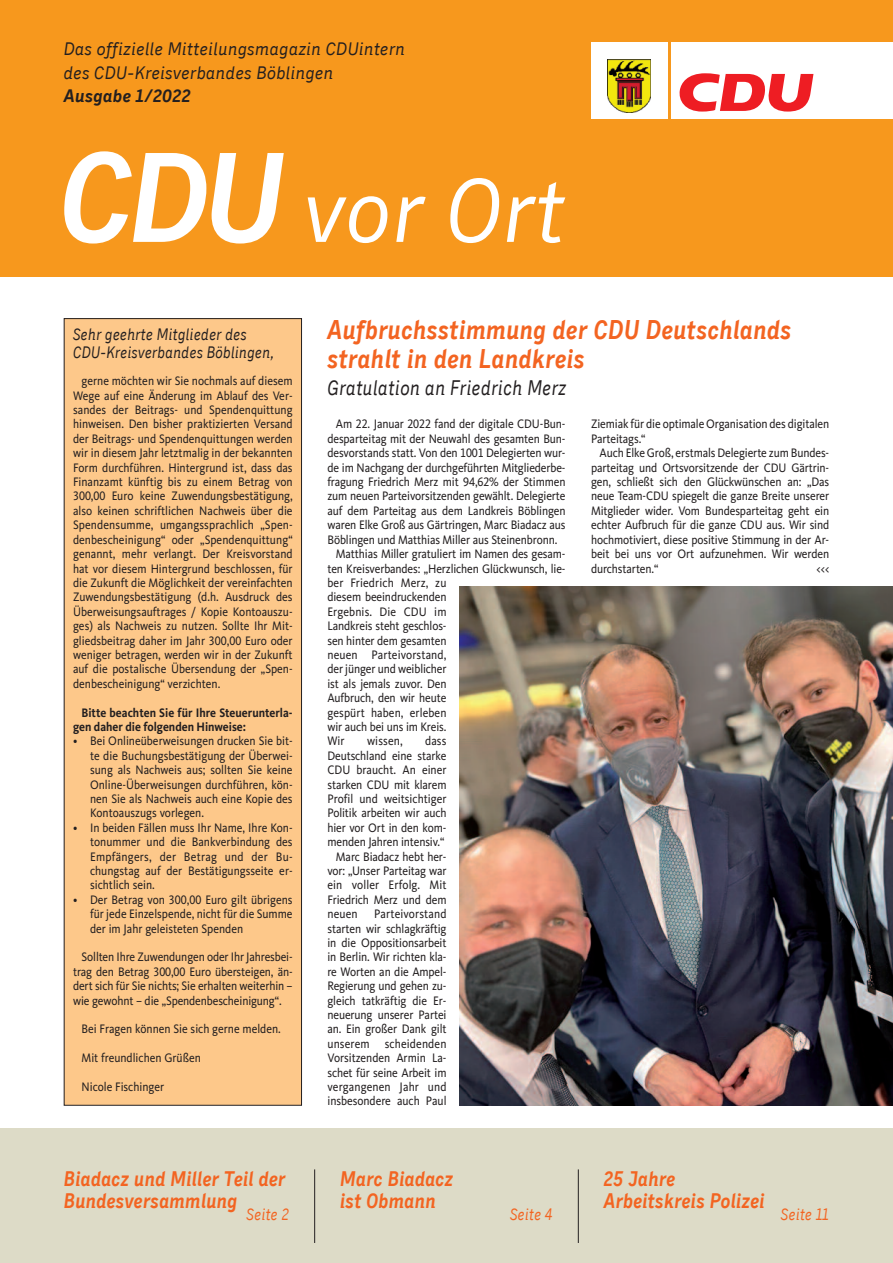
<style>
.page{position:relative;width:893px;height:1263px;background:#fff}
.page>*{position:absolute;margin:0;border:0;box-sizing:border-box;transform-origin:0 0}
.t1{font:italic 90px "CDU Skopex";color:#fff}
.t2{font:italic 700 27px/28.5px "CDU Skopex";color:#f36421;scale:.9 1}
.t3{font:italic 700 21px/22.5px "CDU Skopex";color:#f36421;scale:.9 1}
.t4{font:italic 21px "CDU Skopex";color:#231f20;scale:.9 1}
.t5{font:italic 18px/23.2px "CDU Skopex";color:#231f20}
.t6{font:italic 700 18px "CDU Skopex";color:#231f20}
.t7{font:italic 16.5px/18px "CDU Skopex";color:#231f20;scale:.9 1}
.t8{font:italic 16.5px "CDU Skopex";color:#f36421;scale:.9 1}
.t9{font:12.75px/14.4px "CDU Kievit Tab";letter-spacing:-.01em;color:#231f20;text-align:justify;scale:.9 1}
.t10{font:12.75px "CDU Kievit Tab";letter-spacing:.01em;color:#231f20;scale:.9 1}
.t11{font:700 12.75px/14.4px "CDU Kievit Tab";color:#231f20;scale:.9 1}
.s1{font-weight:700;font-size:127.5px}
</style>
<div class="page">
<div style="left:0;top:1128px;width:893px;height:135px;background:#dddbc7"></div>
<div style="left:0;top:0;width:893px;height:276px;background:#f7981d"></div>
<hr style="left:314px;top:1169px;width:1px;height:74px;background:#231f20">
<hr style="left:578px;top:1169px;width:1px;height:74px;background:#231f20">
<div style="left:672px;top:43px;width:221px;height:76px;background:#fff"></div>
<div style="left:591px;top:43px;width:77px;height:76px;background:#fff"></div>
<svg style="left:679px;top:73px;width:134px;height:39px"></svg>
<img style="left:608px;top:60px;width:43px;height:53px">
<div style="left:64px;top:319px;width:238px;height:786px;background:#fdc88a"></div>
<div style="left:64px;top:318px;width:238px;height:788px;border:1px solid #231f20"></div>
<img style="left:459px;top:587px;width:434px;height:519px">
<h3 class="t5" style="left:64px;top:37px;width:343px">Das offizielle Mitteilungsmagazin CDUintern des CDU-Kreisverbandes Böblingen</h3>
<h3 class="t6" style="left:64px;top:85px;width:129px">Ausgabe 1/2022</h3>
<h1 class="t1" style="left:60px;top:156px;width:509px"><span class="s1">CDU</span> vor Ort</h1>
<p class="t7" style="left:73px;top:325px;width:225px">Sehr geehrte Mitglieder des<br>CDU-Kreisverbandes Böblingen,</p>
<p class="t9" style="left:73px;top:375px;width:246px;text-indent:9px">gerne möchten wir Sie nochmals auf diesem Wege auf eine Änderung im Ablauf des Ver&shy;sandes der Beitrags- und Spendenquittung hinweisen. Den bisher praktizierten Versand der Beitrags- und Spendenquittungen werden wir in diesem Jahr letztmalig in der bekannten Form durchführen. Hintergrund ist, dass das Finanzamt künftig bis zu einem Betrag von 300,00 Euro keine Zuwendungsbestätigung, also keinen schriftlichen Nachweis über die Spendensumme, umgangssprachlich „Spen&shy;denbescheinigung“ oder „Spendenquittung“ genannt, mehr verlangt. Der Kreisvorstand hat vor diesem Hintergrund beschlossen, für die Zukunft die Möglichkeit der vereinfachten Zuwendungsbestätigung (d.h. Ausdruck des Überweisungsauftrages / Kopie Kontoauszu&shy;ges) als Nachweis zu nutzen. Sollte Ihr Mit&shy;gliedsbeitrag daher im Jahr 300,00 Euro oder weniger betragen, werden wir in der Zukunft auf die postalische Übersendung der „Spen&shy;denbescheinigung“ verzichten.</p>
<p class="t11" style="left:73px;top:706px;width:246px;text-indent:9px">Bitte beachten Sie für Ihre Steuerunterla&shy;gen daher die folgenden Hinweise:</p>
<p class="t9" style="left:90px;top:735px;width:227px;text-indent:-17px">• Bei Onlineüberweisungen drucken Sie bit&shy;te die Buchungsbestätigung der Überwei&shy;sung als Nachweis aus; sollten Sie keine Online-Überweisungen durchführen, kön&shy;nen Sie als Nachweis auch eine Kopie des Kontoauszugs vorlegen.</p>
<p class="t9" style="left:90px;top:821px;width:227px;text-indent:-17px">• In beiden Fällen muss Ihr Name, Ihre Kon&shy;tonummer und die Bankverbindung des Empfängers, der Betrag und der Bu&shy;chungstag auf der Bestätigungsseite er&shy;sichtlich sein.</p>
<p class="t9" style="left:90px;top:893px;width:227px;text-indent:-17px">• Der Betrag von 300,00 Euro gilt übrigens für jede Einzelspende, nicht für die Summe der im Jahr geleisteten Spenden</p>
<p class="t9" style="left:73px;top:951px;width:246px;text-indent:9px">Sollten Ihre Zuwendungen oder Ihr Jahresbei&shy;trag den Betrag 300,00 Euro übersteigen, än&shy;dert sich für Sie nichts; Sie erhalten weiterhin – wie gewohnt – die „Spendenbescheinigung“.</p>
<p class="t9" style="left:82px;top:1023px;width:223px">Bei Fragen können Sie sich gerne melden.</p>
<p class="t9" style="left:82px;top:1052px;width:134px">Mit freundlichen Grüßen</p>
<p class="t9" style="left:82px;top:1081px;width:93px">Nicole Fischinger</p>
<h3 class="t3" style="left:64px;top:1167px;width:248px">Biadacz und Miller Teil der<br>Bundesversammlung</h3>
<p class="t8" style="left:247px;top:1204px;width:49px">Seite 2</p>
<h2 class="t2" style="left:327px;top:315px;width:517px">Aufbruchsstimmung der CDU Deutschlands strahlt in den Landkreis</h2>
<h3 class="t4" style="left:327px;top:375px;width:267px">Gratulation an Friedrich Merz</h3>
<p class="t9" style="left:336px;top:418px;width:257px">Am 22. Januar 2022 fand der digitale CDU-Bun-</p>
<p class="t9" style="left:327px;top:433px;width:266px">desparteitag mit der Neuwahl des gesamten Bun-</p>
<p class="t9" style="left:327px;top:447px;width:266px">desvorstands statt. Von den 1001 Delegierten wur-</p>
<p class="t9" style="left:327px;top:461px;width:266px">de im Nachgang der durchgeführten Mitgliederbe-</p>
<p class="t9" style="left:327px;top:476px;width:266px">fragung Friedrich Merz mit 94,62% der Stimmen</p>
<p class="t9" style="left:327px;top:490px;width:266px">zum neuen Parteivorsitzenden gewählt. Delegierte</p>
<p class="t9" style="left:327px;top:505px;width:266px">auf dem Parteitag aus dem Landkreis Böblingen</p>
<p class="t9" style="left:327px;top:519px;width:266px">waren Elke Groß aus Gärtringen, Marc Biadacz aus</p>
<p class="t9" style="left:327px;top:533px;width:257px">Böblingen und Matthias Miller aus Steinenbronn.</p>
<p class="t9" style="left:336px;top:548px;width:257px">Matthias Miller gratuliert im Namen des gesam-</p>
<p class="t9" style="left:327px;top:562px;width:266px">ten Kreisverbandes: „Herzlichen Glückwunsch, lie-</p>
<p class="t10" style="left:327px;top:578px;width:134px">ber Friedrich Merz, zu</p>
<p class="t9" style="left:327px;top:591px;width:134px">diesem beeindruckenden</p>
<p class="t10" style="left:327px;top:607px;width:134px">Ergebnis. Die CDU im</p>
<p class="t9" style="left:327px;top:620px;width:134px">Landkreis steht geschlos-</p>
<p class="t9" style="left:327px;top:634px;width:134px">sen hinter dem gesamten</p>
<p class="t10" style="left:327px;top:650px;width:134px">neuen Parteivorstand,</p>
<p class="t9" style="left:327px;top:663px;width:134px">der jünger und weiblicher</p>
<p class="t9" style="left:327px;top:677px;width:134px">ist als jemals zuvor. Den</p>
<p class="t9" style="left:327px;top:692px;width:134px">Aufbruch, den wir heute</p>
<p class="t9" style="left:327px;top:706px;width:134px">gespürt haben, erleben</p>
<p class="t9" style="left:327px;top:721px;width:134px">wir auch bei uns im Kreis.</p>
<p class="t9" style="left:327px;top:735px;width:21px">Wir</p>
<p class="t9" style="left:367px;top:735px;width:41px">wissen,</p>
<p class="t9" style="left:425px;top:735px;width:25px">dass</p>
<p class="t9" style="left:327px;top:749px;width:134px">Deutschland eine starke</p>
<p class="t9" style="left:327px;top:764px;width:134px">CDU braucht. An einer</p>
<p class="t9" style="left:327px;top:778px;width:134px">starken CDU mit klarem</p>
<p class="t9" style="left:327px;top:793px;width:134px">Profil und weitsichtiger</p>
<p class="t9" style="left:327px;top:807px;width:134px">Politik arbeiten wir auch</p>
<p class="t9" style="left:327px;top:821px;width:134px">hier vor Ort in den kom-</p>
<p class="t9" style="left:327px;top:836px;width:131px">menden Jahren intensiv.“</p>
<p class="t9" style="left:336px;top:850px;width:124px">Marc Biadacz hebt her-</p>
<p class="t9" style="left:327px;top:865px;width:134px">vor: „Unser Parteitag war</p>
<p class="t10" style="left:327px;top:881px;width:134px">ein voller Erfolg. Mit</p>
<p class="t9" style="left:327px;top:893px;width:134px">Friedrich Merz und dem</p>
<p class="t9" style="left:327px;top:908px;width:35px">neuen</p>
<p class="t9" style="left:591px;top:418px;width:266px">Ziemiak für die optimale Organisation des digitalen<br>Parteitags.“</p>
<p class="t9" style="left:591px;top:447px;width:266px;text-indent:9px">Auch Elke Groß, erstmals Delegierte zum Bundes&shy;parteitag und Ortsvorsitzende der CDU Gärtrin&shy;gen, schließt sich den Glückwünschen an: „Das neue Team-CDU spiegelt die ganze Breite unserer Mitglieder wider. Vom Bundesparteitag geht ein echter Aufbruch für die ganze CDU aus. Wir sind hochmotiviert, diese positive Stimmung in der Ar&shy;beit bei uns vor Ort aufzunehmen. Wir werden durchstarten.“</p>
<p class="t9" style="left:816px;top:562px;width:16px">&lt;&lt;&lt;</p>
<p class="t9" style="left:327px;top:908px;width:134px;text-indent:47px">Parteivorstand starten wir schlagkräftig in die Oppositionsarbeit in Berlin. Wir richten kla&shy;re Worten an die Ampel-Regierung und gehen zu&shy;gleich tatkräftig die Er&shy;neuerung unserer Partei an. Ein großer Dank gilt unserem scheidenden Vorsitzenden Armin La&shy;schet für seine Arbeit im vergangenen Jahr und insbesondere auch Paul</p>
<h3 class="t3" style="left:340px;top:1167px;width:127px">Marc Biadacz ist Obmann</h3>
<p class="t8" style="left:510px;top:1204px;width:49px">Seite 4</p>
<h3 class="t3" style="left:604px;top:1167px;width:180px">25 Jahre<br>Arbeitskreis Polizei</h3>
<p class="t8" style="left:781px;top:1204px;width:55px">Seite 11</p>
</div>
